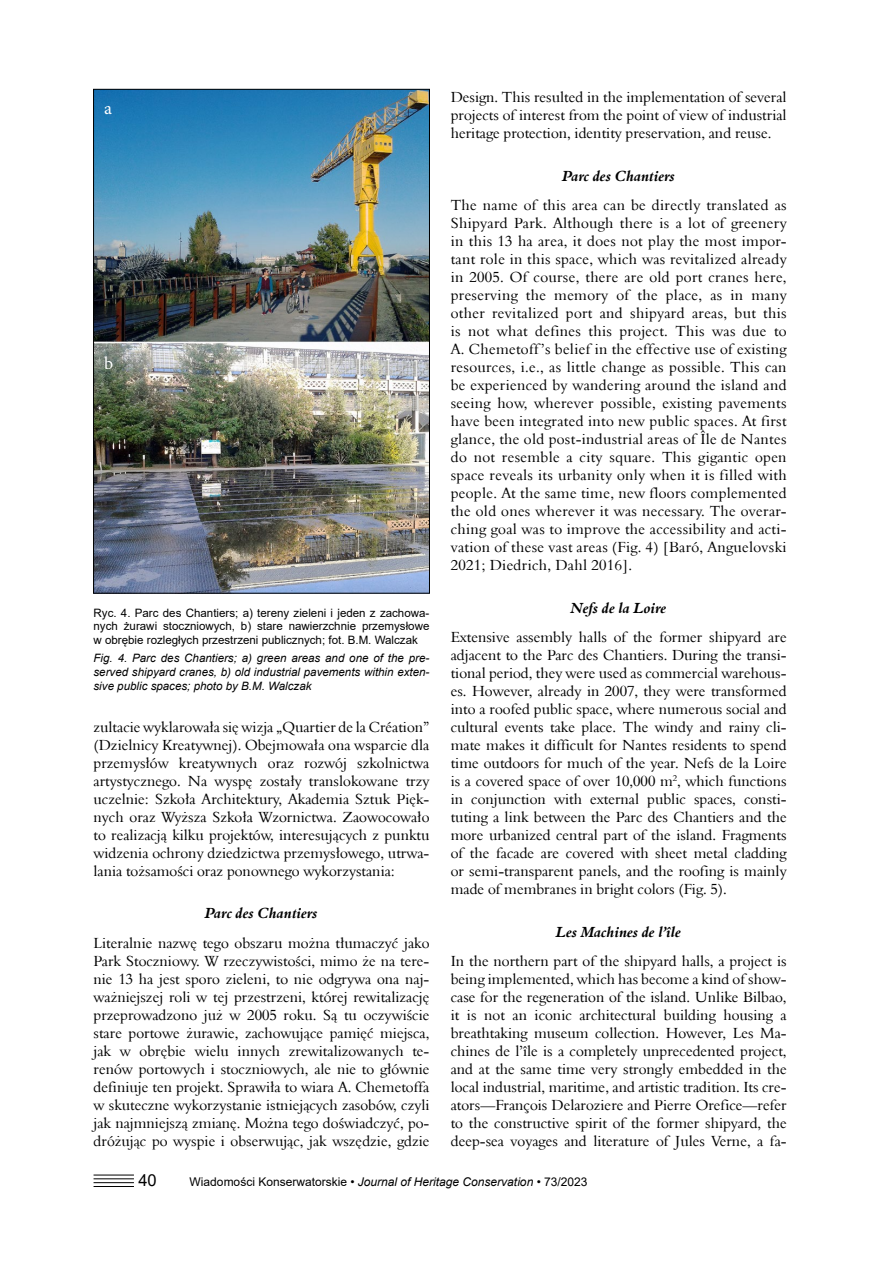
<style>
.page{position:relative;width:893px;height:1263px;background:#fff}
.page>*{position:absolute;margin:0;border:0;box-sizing:border-box;transform-origin:0 0}
.t1{font:18px "Minion Pro";color:#fff}
.t2{font:16.5px "Arial";color:#000}
.t3{font:15px/18px "Aldine 401 EU Normal";color:#000;text-align:justify}
.t4{font:italic 15px "Aldine 401 EU Bold";color:#000}
.t5{font:12px "Arial";color:#000}
.t6{font:11.55px/13.8px "Arial";color:#000;text-align:justify}
.t7{font:italic 11.55px/13.8px "Arial";color:#000;text-align:justify}
.s1{font-style:italic}
</style>
<div class="page">
<hr style="left:94px;top:1175px;width:40px;height:1px;background:#000">
<hr style="left:94px;top:1178px;width:40px;height:1px;background:#000">
<hr style="left:94px;top:1182px;width:40px;height:1px;background:#000">
<hr style="left:94px;top:1186px;width:40px;height:1px;background:#000">
<img style="left:95px;top:91px;width:333px;height:500px">
<p class="t1" style="left:104px;top:96px;width:9px">a</p>
<p class="t1" style="left:104px;top:351px;width:11px">b</p>
<p class="t6" style="left:94px;top:605px;width:337px">Ryc. 4. Parc des Chantiers; a) tereny zieleni i jeden z zachowa&shy;nych żurawi stoczniowych, b) stare nawierzchnie przemysłowe w obrębie rozległych przestrzeni publicznych; fot. B.M. Walczak</p>
<p class="t7" style="left:94px;top:651px;width:337px">Fig. 4. Parc des Chantiers; a) green areas and one of the pre&shy;served shipyard cranes, b) old industrial pavements within exten&shy;sive public spaces; photo by B.M. Walczak</p>
<p class="t3" style="left:94px;top:717px;width:337px">zultacie wyklarowała się wizja „Quartier de la Création” (Dzielnicy Kreatywnej). Obejmowała ona wsparcie dla przemysłów kreatywnych oraz rozwój szkolnictwa artystycznego. Na wyspę zostały translokowane trzy uczelnie: Szkoła Architektury, Akademia Sztuk Pięk&shy;nych oraz Wyższa Szkoła Wzornictwa. Zaowocowało to realizacją kilku projektów, interesujących z punktu widzenia ochrony dziedzictwa przemysłowego, utrwa&shy;lania tożsamości oraz ponownego wykorzystania:</p>
<p class="t4" style="left:205px;top:903px;width:114px">Parc des Chantiers</p>
<p class="t3" style="left:94px;top:933px;width:337px">Literalnie nazwę tego obszaru można tłumaczyć jako Park Stoczniowy. W rzeczywistości, mimo że na tere&shy;nie 13 ha jest sporo zieleni, to nie odgrywa ona naj&shy;ważniejszej roli w tej przestrzeni, której rewitalizację przeprowadzono już w 2005 roku. Są tu oczywiście stare portowe żurawie, zachowujące pamięć miejsca, jak w obrębie wielu innych zrewitalizowanych te&shy;renów portowych i stoczniowych, ale nie to głównie definiuje ten projekt. Sprawiła to wiara A. Chemetoffa w skuteczne wykorzystanie istniejących zasobów, czyli jak najmniejszą zmianę. Można tego doświadczyć, po&shy;dróżując po wyspie i obserwując, jak wszędzie, gdzie</p>
<p class="t3" style="left:451px;top:88px;width:337px">Design. This resulted in the implementation of several projects of interest from the point of view of industrial heritage protection, identity preservation, and reuse.</p>
<p class="t4" style="left:562px;top:166px;width:114px">Parc des Chantiers</p>
<p class="t3" style="left:451px;top:196px;width:337px">The name of this area can be directly translated as Shipyard Park. Although there is a lot of greenery in this 13 ha area, it does not play the most impor&shy;tant role in this space, which was revitalized already in 2005. Of course, there are old port cranes here, preserving the memory of the place, as in many other revitalized port and shipyard areas, but this is not what defines this project. This was due to A. Chemetoff ’s belief in the effective use of existing resources, i.e., as little change as possible. This can be experienced by wandering around the island and seeing how, wherever possible, existing pavements have been integrated into new public spaces. At first glance, the old post-industrial areas of Île de Nantes do not resemble a city square. This gigantic open space reveals its urbanity only when it is filled with people. At the same time, new floors complemented the old ones wherever it was necessary. The overar&shy;ching goal was to improve the accessibility and acti&shy;vation of these vast areas (Fig. 4) [Baró, Anguelovski 2021; Diedrich, Dahl 2016].</p>
<p class="t4" style="left:571px;top:598px;width:97px">Nefs de la Loire</p>
<p class="t3" style="left:451px;top:628px;width:337px">Extensive assembly halls of the former shipyard are adjacent to the Parc des Chantiers. During the transi&shy;tional period, they were used as commercial warehous&shy;es. However, already in 2007, they were transformed into a roofed public space, where numerous social and cultural events take place. The windy and rainy cli&shy;mate makes it difficult for Nantes residents to spend time outdoors for much of the year. Nefs de la Loire is a covered space of over 10,000 m<sup>2</sup>, which functions in conjunction with external public spaces, consti&shy;tuting a link between the Parc des Chantiers and the more urbanized central part of the island. Fragments of the facade are covered with sheet metal cladding or semi-transparent panels, and the roofing is mainly made of membranes in bright colors (Fig. 5).</p>
<p class="t4" style="left:556px;top:922px;width:126px">Les Machines de l’île</p>
<p class="t3" style="left:451px;top:952px;width:337px">In the northern part of the shipyard halls, a project is being implemented, which has become a kind of show&shy;case for the regeneration of the island. Unlike Bilbao, it is not an iconic architectural building housing a breathtaking museum collection. However, Les Ma&shy;chines de l’île is a completely unprecedented project, and at the same time very strongly embedded in the local industrial, maritime, and artistic tradition. Its cre&shy;ators—François Delaroziere and Pierre Orefice—refer to the constructive spirit of the former shipyard, the deep-sea voyages and literature of Jules Verne, a fa-</p>
<p class="t2" style="left:138px;top:1168px;width:20px">40</p>
<p class="t5" style="left:190px;top:1173px;width:399px">Wiadomości Konserwatorskie • <span class="s1">Journal of Heritage Conservation</span> • 73/2023</p>
</div>
